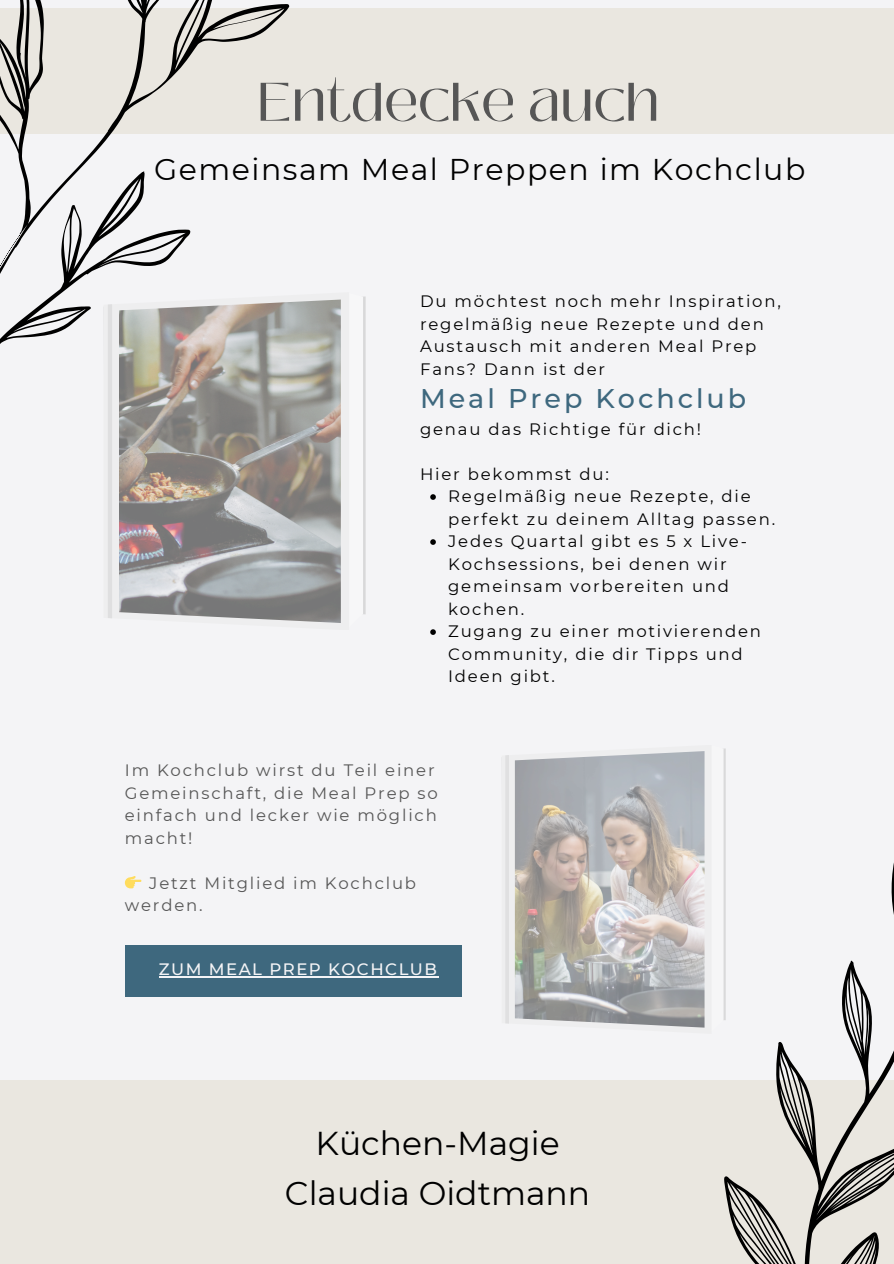
<style>
.page{position:relative;width:894px;height:1264px;background:#fff}
.page>*{position:absolute;margin:0;border:0;box-sizing:border-box;transform-origin:0 0}
.t1{font:54px "Black Mango";color:#565656}
.t2{font:33px "Montserrat";color:#000}
.t3{font:30px "Montserrat";letter-spacing:.05em;color:#000}
.t4{font:500 27px "Montserrat";letter-spacing:.11em;color:#3e687e}
.t5{font:16.5px/22.5px "Montserrat";letter-spacing:.11em;color:#000}
.t6{font:16.5px/22.5px "Montserrat";letter-spacing:.11em;color:#565656}
.t7{font:500 16.5px "Montserrat";letter-spacing:.09em;color:#f4f4f6}
</style>
<div class="page">
<div style="left:0;top:0;width:893px;height:1263px;background:#f4f4f6"></div>
<div style="left:0;top:1080px;width:893px;height:183px;background:#eae7e0"></div>
<svg style="left:724px;top:812px;width:169px;height:451px"></svg>
<div style="left:0;top:8px;width:893px;height:126px;background:#eae7e0"></div>
<svg style="left:0;top:0;width:289px;height:344px"></svg>
<svg style="left:103px;top:292px;width:186px;height:52px"></svg>
<hr style="left:108px;top:304px;width:4px;height:314px;background:#dfdfe0">
<img style="left:119px;top:299px;width:222px;height:324px">
<svg style="left:506px;top:751px;width:199px;height:277px"></svg>
<hr style="left:505px;top:755px;width:4px;height:268px;background:#e0e0e1">
<img style="left:514px;top:751px;width:190px;height:276px">
<div style="left:125px;top:944px;width:336px;height:52px;background:#3e687e"></div>
<hr style="left:159px;top:976px;width:279px;height:1px;background:#f4f4f6">
<svg style="left:430px;top:494px;width:6px;height:6px"></svg>
<svg style="left:430px;top:539px;width:6px;height:6px"></svg>
<svg style="left:430px;top:629px;width:6px;height:6px"></svg>
<p class="t1" style="left:257px;top:61px;width:404px">Entdecke auch</p>
<p class="t3" style="left:154px;top:151px;width:652px">Gemeinsam Meal Preppen im Kochclub</p>
<p class="t5" style="left:420px;top:290px;width:362px">Du möchtest noch mehr Inspiration, regelmäßig neue Rezepte und den<br>Austausch mit anderen Meal Prep<br>Fans? Dann ist der</p>
<p class="t4" style="left:420px;top:381px;width:327px">Meal Prep Kochclub</p>
<p class="t5" style="left:420px;top:417px;width:282px">genau das Richtige für dich!</p>
<p class="t5" style="left:420px;top:462px;width:190px">Hier bekommst du:</p>
<p class="t5" style="left:448px;top:485px;width:328px">Regelmäßig neue Rezepte, die perfekt zu deinem Alltag passen.</p>
<p class="t5" style="left:448px;top:530px;width:300px">Jedes Quartal gibt es 5 x Live-<br>Kochsessions, bei denen wir gemeinsam vorbereiten und kochen.</p>
<p class="t5" style="left:448px;top:620px;width:314px">Zugang zu einer motivierenden<br>Community, die dir Tipps und<br>Ideen gibt.</p>
<p class="t6" style="left:125px;top:759px;width:314px">Im Kochclub wirst du Teil einer<br>Gemeinschaft, die Meal Prep so einfach und lecker wie möglich macht!</p>
<p class="t6" style="left:125px;top:871px;width:292px;text-indent:24px">Jetzt Mitglied im Kochclub werden.</p>
<p class="t7" style="left:159px;top:959px;width:279px">ZUM MEAL PREP KOCHCLUB</p>
<p class="t2" style="left:315px;top:1123px;width:245px">Küchen-Magie</p>
<h1 class="t2" style="left:285px;top:1172px;width:307px">Claudia Oidtmann</h1>
</div>
